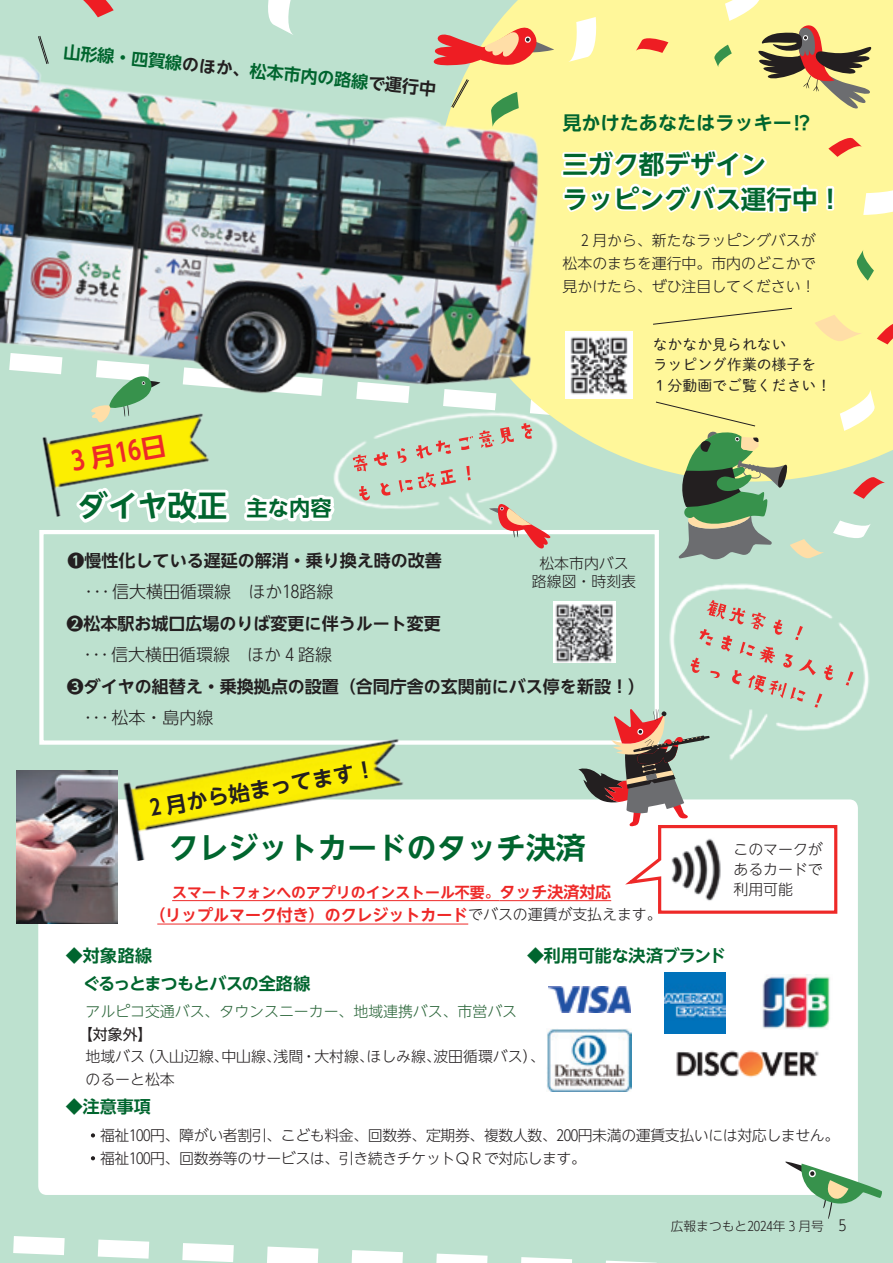
<style>
.page{position:relative;width:893px;height:1263px;background:#bde1cf}
.page>*{position:absolute;margin:0;border:0;box-sizing:border-box;transform-origin:0 0}
.t1{font:700 29.7px "UD Shin Go NT Pr 6 N De";color:#00652e}
.t2{font:700 25.5px "UD Shin Go NT Pr 6 N De";color:#00652e}
.本文14Q{font:700 25.5px "UD Shin Go NT Pr 6 N De";color:#ee2928}
.本文14Q-2{font:700 21.3px "UD Shin Go NT Pr 6 N De";color:#231f20}
.t3{font:700 21.3px "UD Shin Go NT Pr 6 N De";color:#00652e}
.t4{font:700 19.2px "UD Shin Go NT Pr 6 N De";color:#00652e}
.本文14Q-3{font:700 16.95px "UD Shin Go NT Pr 6 N De";color:#231f20}
.本文14Q-4{font:300 16.95px "UD Shin Go NT Pr 6 N";color:#231f20}
.t5{font:700 16.95px "UD Shin Go NT Pr 6 N De";letter-spacing:-.015em;color:#00652e}
.t6{font:700 16.95px "UD Shin Go NT Pr 6 N De";letter-spacing:-.04em;color:#00652e}
.本文14Q-5{font:700 15.9px "UD Shin Go NT Pr 6 N De";color:#ee2928}
.本文14Q-6{font:300 14.85px "UD Shin Go NT Pr 6 N";color:#231f20}
.本文14Q-7{font:300 14.85px "UD Shin Go NT Pr 6 N";letter-spacing:-.025em;color:#231f20}
.本文14Q-8{font:14.85px "Shuei M Go Std L";color:#231f20}
.本文14Q-9{font:700 14.85px "UD Shin Go NT Pr 6 N De";color:#ee2928}
.本文14Q-10{font:300 14.85px "UD Shin Go NT Pr 6 N";color:#2b663a}
.本文14Q-11{font:14.85px "UD Shin Go NT Pr 6 N";color:#231f20}
.偶数柱{font:300 12.75px "UD Shin Go NT Pr 6 N";color:#231f20}
.s1{color:#231f20}
.s2{font-size:15.9px}
.s3{font-family:"UD Shin Go NT Pr 6 N";font-weight:300;font-size:14.85px;color:#231f20}
.s4{font-size:14.85px}
</style>
<div class="page">
<div style="left:39px;top:530px;width:620px;height:215px;border:4px solid #fff"></div>
<div style="left:38px;top:799px;width:820px;height:396px;background:#fff;border-radius:9px"></div>
<div style="left:589px;top:0;width:304px;height:473px;background:#fff79a"></div>
<img style="left:0;top:0;width:589px;height:441px">
<svg style="left:560px;top:136px;width:260px;height:82px;background:#fffac1"></svg>
<div style="left:826px;top:186px;width:8px;height:19px;border:4px solid #fff"></div>
<div style="left:826px;top:203px;width:8px;height:8px;border:4px solid #fff"></div>
<svg style="left:13px;top:1188px;width:644px;height:75px"></svg>
<img style="left:565px;top:331px;width:67px;height:67px">
<svg style="left:653px;top:308px;width:139px;height:17px;background:#f1ea92"></svg>
<svg style="left:568px;top:17px;width:29px;height:45px"></svg>
<svg style="left:828px;top:136px;width:34px;height:21px"></svg>
<svg style="left:490px;top:92px;width:29px;height:35px"></svg>
<svg style="left:815px;top:315px;width:48px;height:29px"></svg>
<svg style="left:840px;top:389px;width:36px;height:42px;background:#fffac3"></svg>
<svg style="left:855px;top:250px;width:19px;height:31px"></svg>
<svg style="left:877px;top:321px;width:16px;height:23px"></svg>
<svg style="left:636px;top:36px;width:32px;height:17px"></svg>
<svg style="left:266px;top:0;width:28px;height:36px"></svg>
<svg style="left:863px;top:179px;width:30px;height:36px"></svg>
<svg style="left:433px;top:23px;width:122px;height:43px"></svg>
<svg style="left:713px;top:0;width:159px;height:110px;background:#d9cc86"></svg>
<svg style="left:785px;top:1161px;width:97px;height:58px"></svg>
<svg style="left:90px;top:375px;width:71px;height:13px"></svg>
<svg style="left:38px;top:35px;width:11px;height:30px"></svg>
<svg style="left:451px;top:78px;width:18px;height:31px"></svg>
<hr style="left:172px;top:900px;width:328px;height:1px;background:#ee2928">
<hr style="left:157px;top:924px;width:311px;height:1px;background:#ee2928">
<svg style="left:91px;top:1133px;width:4px;height:4px"></svg>
<svg style="left:91px;top:1156px;width:4px;height:4px"></svg>
<img style="left:548px;top:986px;width:82px;height:27px">
<img style="left:665px;top:973px;width:60px;height:60px">
<img style="left:762px;top:974px;width:68px;height:55px">
<img style="left:546px;top:1029px;width:86px;height:62px">
<img style="left:676px;top:1050px;width:143px;height:28px">
<img style="left:683px;top:583px;width:186px;height:133px">
<svg style="left:833px;top:520px;width:38px;height:18px"></svg>
<svg style="left:655px;top:402px;width:170px;height:158px"></svg>
<svg style="left:853px;top:477px;width:32px;height:22px"></svg>
<svg style="left:82px;top:520px;width:147px;height:3px"></svg>
<svg style="left:379px;top:600px;width:474px;height:314px"></svg>
<img style="left:326px;top:407px;width:240px;height:127px">
<svg style="left:69px;top:0;width:45px;height:17px"></svg>
<img style="left:18px;top:388px;width:215px;height:132px">
<svg style="left:241px;top:423px;width:310px;height:126px"></svg>
<img style="left:16px;top:771px;width:102px;height:153px">
<img style="left:83px;top:713px;width:357px;height:155px">
<p class="t5" style="left:65px;top:37px;width:376px;rotate:6deg">山形線・四賀線<span class="s1">のほか、</span>松本市内の路線<span class="s1">で運行中</span></p>
<p class="本文14Q" style="left:68px;top:441px;width:97px;rotate:-10deg">3 月16日</p>
<p class="t1" style="left:78px;top:482px;width:150px">ダイヤ改正</p>
<p class="t3" style="left:247px;top:491px;width:87px">主な内容</p>
<p class="本文14Q-3" style="left:68px;top:546px;width:376px">❶慢性化している遅延の解消・乗り換え時の改善</p>
<p class="本文14Q-4" style="left:68px;top:577px;width:267px">　･･･信大横田循環線　ほか18路線</p>
<p class="本文14Q-3" style="left:67px;top:610px;width:376px">❷松本駅お城口広場のりば変更に伴うルート変更</p>
<p class="本文14Q-4" style="left:67px;top:641px;width:267px">　･･･信大横田循環線　ほか４路線</p>
<p class="t4" style="left:562px;top:107px;width:250px">見かけたあなたはラッキー⁉</p>
<p class="t2" style="left:562px;top:144px;width:206px">三ガク都デザイン</p>
<p class="t2" style="left:562px;top:178px;width:282px">ラッピングバス運行中！</p>
<p class="本文14Q-6" style="left:563px;top:228px;width:254px">　 2 月から、新たなラッピングバスが</p>
<p class="本文14Q-6" style="left:563px;top:251px;width:254px">松本のまちを運行中。市内のどこかで</p>
<p class="本文14Q-6" style="left:563px;top:274px;width:254px">見かけたら、ぜひ注目してください！</p>
<p class="本文14Q-8" style="left:653px;top:334px;width:135px">なかなか見られない</p>
<p class="本文14Q-8" style="left:653px;top:354px;width:165px">ラッピング作業の様子を</p>
<p class="本文14Q-8" style="left:656px;top:374px;width:176px">１分動画でご覧ください！</p>
<p class="本文14Q-6" style="left:539px;top:551px;width:91px">松本市内バス</p>
<p class="本文14Q-6" style="left:532px;top:569px;width:106px">路線図・時刻表</p>
<p class="本文14Q-3" style="left:67px;top:673px;width:580px">❸ダイヤの組替え・乗換拠点の設置（合同庁舎の玄関前にバス停を新設！）</p>
<p class="本文14Q-4" style="left:67px;top:704px;width:148px">　･･･松本・島内線</p>
<p class="本文14Q-2" style="left:147px;top:791px;width:230px;rotate:-10deg">2 月から始まってます！</p>
<p class="t1" style="left:169px;top:824px;width:418px">クレジットカードのタッチ決済</p>
<p class="本文14Q-9" style="left:172px;top:880px;width:441px">スマートフォンへのアプリのインストール不要。<span class="s2">タッチ決済対応</span></p>
<p class="本文14Q-5" style="left:149px;top:902px;width:514px">（リップルマーク付き）のクレジットカード<span class="s3">でバスの運賃が支払えます。</span></p>
<p class="本文14Q-6" style="left:733px;top:837px;width:91px">このマークが</p>
<p class="本文14Q-6" style="left:733px;top:857px;width:91px">あるカードで</p>
<p class="本文14Q-6" style="left:733px;top:877px;width:61px">利用可能</p>
<p class="t5" style="left:527px;top:941px;width:200px">◆利用可能な決済ブランド</p>
<p class="t5" style="left:66px;top:942px;width:88px">◆対象路線</p>
<p class="t6" style="left:66px;top:970px;width:246px">　ぐるっとまつもとバスの全路線</p>
<p class="本文14Q-10" style="left:86px;top:999px;width:433px">アルピコ交通バス、タウンスニーカー、地域連携バス、市営バス</p>
<p class="本文14Q-11" style="left:78px;top:1022px;width:76px">【対象外】</p>
<p class="本文14Q-6" style="left:86px;top:1045px;width:461px">地域バス（入山辺線、中山線、浅間・大村線、ほしみ線、波田循環バス）、</p>
<p class="本文14Q-6" style="left:86px;top:1067px;width:91px">のるーと松本</p>
<p class="t5" style="left:66px;top:1093px;width:87px">◆注意事項</p>
<p class="本文14Q-7" style="left:86px;top:1123px;width:755px">・福祉100円、障がい者割引、こども料金、回数券、定期券、複数人数、200円未満の運賃支払いには対応しません。</p>
<p class="本文14Q-7" style="left:86px;top:1146px;width:502px">・福祉100円、回数券等のサービスは、引き続きチケットＱＲで対応します。</p>
<p class="偶数柱" style="left:671px;top:1216px;width:177px">広報まつもと2024年 3 月号<span class="s4">　5</span></p>
</div>
